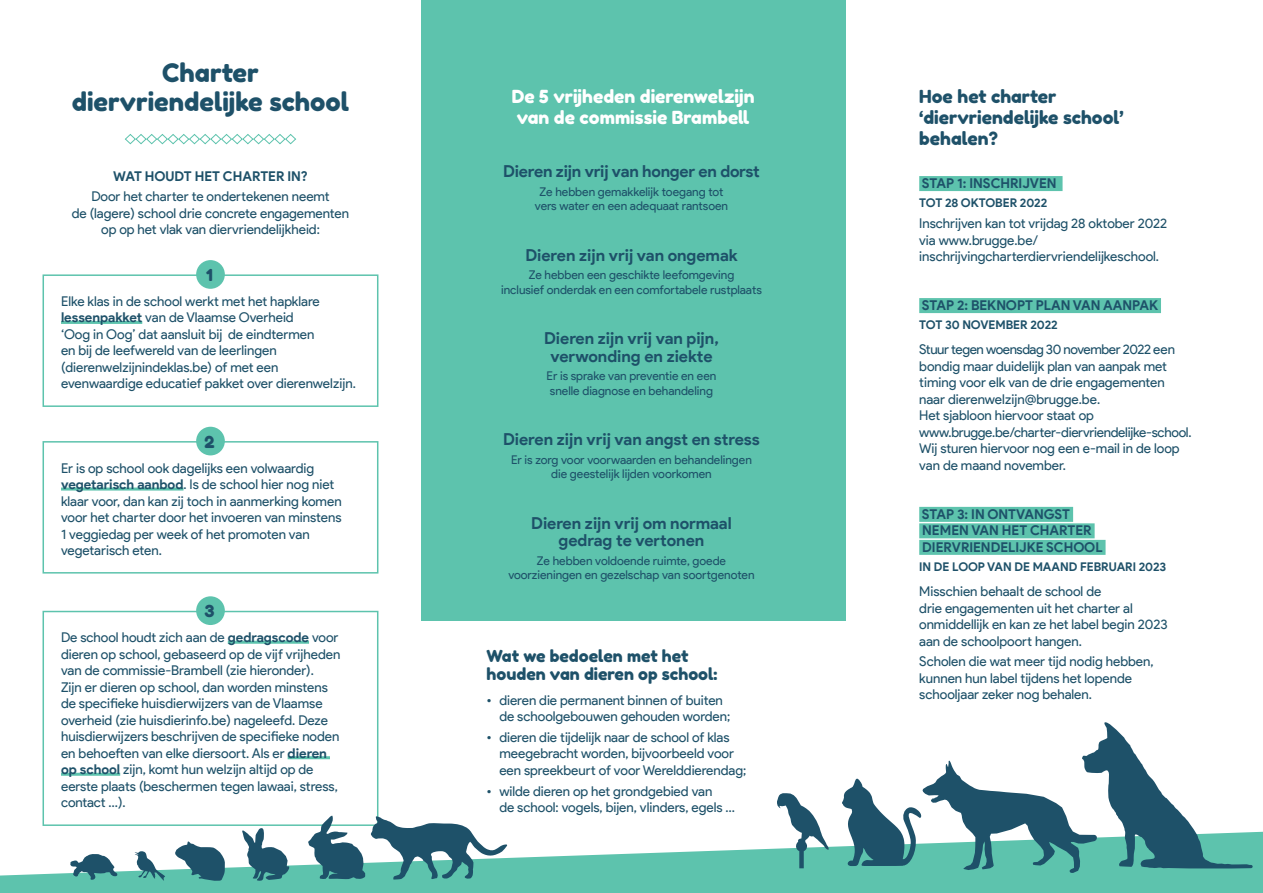
<style>
.page{position:relative;width:1263px;height:893px;background:#fff}
.page>*{position:absolute;margin:0;border:0;box-sizing:border-box;transform-origin:0 0}
.t1{font:25.5px/28.5px "Fredoka One";color:#1e5169;text-align:center}
.t2{font:18px/21px "Fredoka One";color:#fff}
.t3{font:18px/21px "Fredoka One";color:#1e5169}
.t4{font:700 16.5px/17.4px "Product Sans";color:#1e5169;text-align:center}
.t5{font:16.5px/18px "Fredoka One";color:#1e5169}
.t6{font:13.5px/16.5px "Product Sans";color:#1e5169}
.t7{font:700 13.5px/16.5px "Product Sans";color:#1e5169}
.t8{font:12px/14.7px "Product Sans";color:#1e5169;text-align:center}
.t9{font:700 12px "Product Sans";color:#1e5169}
.s1{font-weight:700}
</style>
<div class="page">
<div style="left:421px;top:0;width:424px;height:620px;background:#5dc3ad"></div>
<svg style="left:124px;top:134px;width:173px;height:11px"></svg>
<svg style="left:0;top:832px;width:1263px;height:61px;fill:#5dc3ad"></svg>
<hr style="left:61px;top:321px;width:81px;height:3px;background:#5dc3ad">
<div style="left:43px;top:274px;width:335px;height:133px;border:2px solid #5dc3ad"></div>
<hr style="left:61px;top:488px;width:122px;height:3px;background:#5dc3ad">
<div style="left:43px;top:441px;width:335px;height:133px;border:2px solid #5dc3ad"></div>
<hr style="left:228px;top:641px;width:81px;height:3px;background:#5dc3ad">
<hr style="left:288px;top:756px;width:42px;height:3px;background:#5dc3ad">
<hr style="left:61px;top:773px;width:59px;height:3px;background:#5dc3ad">
<div style="left:43px;top:611px;width:335px;height:215px;border:2px solid #5dc3ad"></div>
<div style="left:196px;top:260px;width:29px;height:29px;background:#5dc3ad;border-radius:50%"></div>
<div style="left:196px;top:427px;width:29px;height:28px;background:#5dc3ad;border-radius:50%"></div>
<div style="left:196px;top:596px;width:29px;height:29px;background:#5dc3ad;border-radius:50%"></div>
<div style="left:919px;top:176px;width:143px;height:15px;background:#5dc3ad"></div>
<div style="left:919px;top:298px;width:242px;height:15px;background:#5dc3ad"></div>
<div style="left:919px;top:507px;width:154px;height:15px;background:#5dc3ad"></div>
<div style="left:919px;top:523px;width:175px;height:15px;background:#5dc3ad"></div>
<div style="left:919px;top:540px;width:186px;height:15px;background:#5dc3ad"></div>
<svg style="left:371px;top:816px;width:136px;height:64px"></svg>
<svg style="left:308px;top:816px;width:57px;height:63px"></svg>
<svg style="left:242px;top:828px;width:47px;height:53px"></svg>
<svg style="left:777px;top:793px;width:52px;height:75px"></svg>
<svg style="left:175px;top:841px;width:50px;height:40px"></svg>
<svg style="left:842px;top:722px;width:411px;height:151px"></svg>
<svg style="left:135px;top:851px;width:30px;height:30px"></svg>
<svg style="left:70px;top:854px;width:47px;height:26px"></svg>
<h1 class="t1" style="left:72px;top:58px;width:279px">Charter diervriendelijke school</h1>
<p class="t7" style="left:113px;top:168px;width:196px">WAT HOUDT HET CHARTER IN?</p>
<p class="t6" style="left:72px;top:189px;width:279px;text-align:center">Door het charter te ondertekenen neemt<br>de (lagere) school drie concrete engagementen op op het vlak van diervriendelijkheid:</p>
<p class="t5" style="left:206px;top:266px;width:8px">1</p>
<p class="t6" style="left:61px;top:293px;width:296px">Elke klas in de school werkt met het hapklare <span class="s1">lessenpakket</span> van de Vlaamse Overheid<br>‘Oog in Oog’ dat aansluit bij de eindtermen<br>en bij de leefwereld van de leerlingen (dierenwelzijnindeklas.be) of met een evenwaardige educatief pakket over dierenwelzijn.</p>
<p class="t5" style="left:205px;top:432px;width:12px">2</p>
<p class="t6" style="left:61px;top:460px;width:282px">Er is op school ook dagelijks een volwaardig <span class="s1">vegetarisch aanbod</span>. Is de school hier nog niet klaar voor, dan kan zij toch in aanmerking komen voor het charter door het invoeren van minstens 1 veggiedag per week of het promoten van vegetarisch eten.</p>
<p class="t5" style="left:205px;top:602px;width:12px">3</p>
<p class="t6" style="left:61px;top:630px;width:281px">De school houdt zich aan de <span class="s1">gedragscode</span> voor dieren op school, gebaseerd op de vijf vrijheden van de commissie-Brambell (zie hieronder).<br>Zijn er dieren op school, dan worden minstens de specifieke huisdierwijzers van de Vlaamse overheid (zie huisdierinfo.be) nageleefd. Deze huisdierwijzers beschrijven de specifieke noden en behoeften van elke diersoort. Als er <span class="s1">dieren op school</span> zijn, komt hun welzijn altijd op de eerste plaats (beschermen tegen lawaai, stress, contact …).</p>
<h2 class="t2" style="left:512px;top:86px;width:244px">De 5 vrijheden dierenwelzijn van de commissie Brambell</h2>
<p class="t4" style="left:503px;top:163px;width:258px">Dieren zijn vrij van honger en dorst</p>
<p class="t8" style="left:535px;top:184px;width:195px">Ze hebben gemakkelijk toegang tot vers water en een adequaat rantsoen</p>
<p class="t4" style="left:525px;top:246px;width:214px">Dieren zijn vrij van ongemak</p>
<p class="t8" style="left:501px;top:268px;width:262px">Ze hebben een geschikte leefomgeving<br>inclusief onderdak en een comfortabele rustplaats</p>
<p class="t4" style="left:544px;top:330px;width:176px">Dieren zijn vrij van pijn, verwonding en ziekte</p>
<p class="t8" style="left:547px;top:369px;width:171px;text-align:left">Er is sprake van preventie en een snelle diagnose en behandeling</p>
<p class="t4" style="left:503px;top:431px;width:258px">Dieren zijn vrij van angst en stress</p>
<p class="t8" style="left:511px;top:452px;width:242px">Er is zorg voor voorwaarden en behandelingen die geestelijk lijden voorkomen</p>
<p class="t4" style="left:531px;top:514px;width:202px">Dieren zijn vrij om normaal gedrag te vertonen</p>
<p class="t8" style="left:508px;top:553px;width:248px">Ze hebben voldoende ruimte, goede voorzieningen en gezelschap van soortgenoten</p>
<p class="t5" style="left:487px;top:647px;width:232px">Wat we bedoelen met het houden van dieren op school:</p>
<p class="t6" style="left:499px;top:692px;width:232px;text-indent:-13px">• dieren die permanent binnen of buiten de schoolgebouwen gehouden worden;</p>
<p class="t6" style="left:499px;top:729px;width:248px;text-indent:-13px">• dieren die tijdelijk naar de school of klas meegebracht worden, bijvoorbeeld voor een spreekbeurt of voor Werelddierendag;</p>
<p class="t6" style="left:499px;top:783px;width:237px;text-indent:-13px">• wilde dieren op het grondgebied van<br>de school: vogels, bijen, vlinders, egels …</p>
<h2 class="t3" style="left:919px;top:86px;width:206px">Hoe het charter ‘diervriendelijke school’ behalen?</h2>
<p class="t7" style="left:922px;top:175px;width:136px">STAP 1: INSCHRIJVEN</p>
<p class="t9" style="left:919px;top:196px;width:130px">TOT 28 OKTOBER 2022</p>
<p class="t6" style="left:919px;top:215px;width:250px">Inschrijven kan tot vrijdag 28 oktober 2022 via www.brugge.be/ inschrijvingcharterdiervriendelijkeschool.</p>
<p class="t7" style="left:922px;top:297px;width:238px">STAP 2: BEKNOPT PLAN VAN AANPAK</p>
<p class="t9" style="left:919px;top:318px;width:140px">TOT 30 NOVEMBER 2022</p>
<p class="t6" style="left:919px;top:342px;width:274px">Stuur tegen woensdag 30 november 2022 een bondig maar duidelijk plan van aanpak met timing voor elk van de drie engagementen naar dierenwelzijn@brugge.be.<br>Het sjabloon hiervoor staat op www.brugge.be/charter-diervriendelijke-school.<br>Wij sturen hiervoor nog een e-mail in de loop van de maand november.</p>
<p class="t7" style="left:922px;top:506px;width:182px">STAP 3: IN ONTVANGST<br>NEMEN VAN HET CHARTER<br>DIERVRIENDELIJKE SCHOOL</p>
<p class="t9" style="left:919px;top:560px;width:249px">IN DE LOOP VAN DE MAAND FEBRUARI 2023</p>
<p class="t6" style="left:919px;top:583px;width:250px">Misschien behaalt de school de<br>drie engagementen uit het charter al onmiddellijk en kan ze het label begin 2023 aan de schoolpoort hangen.</p>
<p class="t6" style="left:919px;top:654px;width:236px">Scholen die wat meer tijd nodig hebben, kunnen hun label tijdens het lopende schooljaar zeker nog behalen.</p>
</div>
